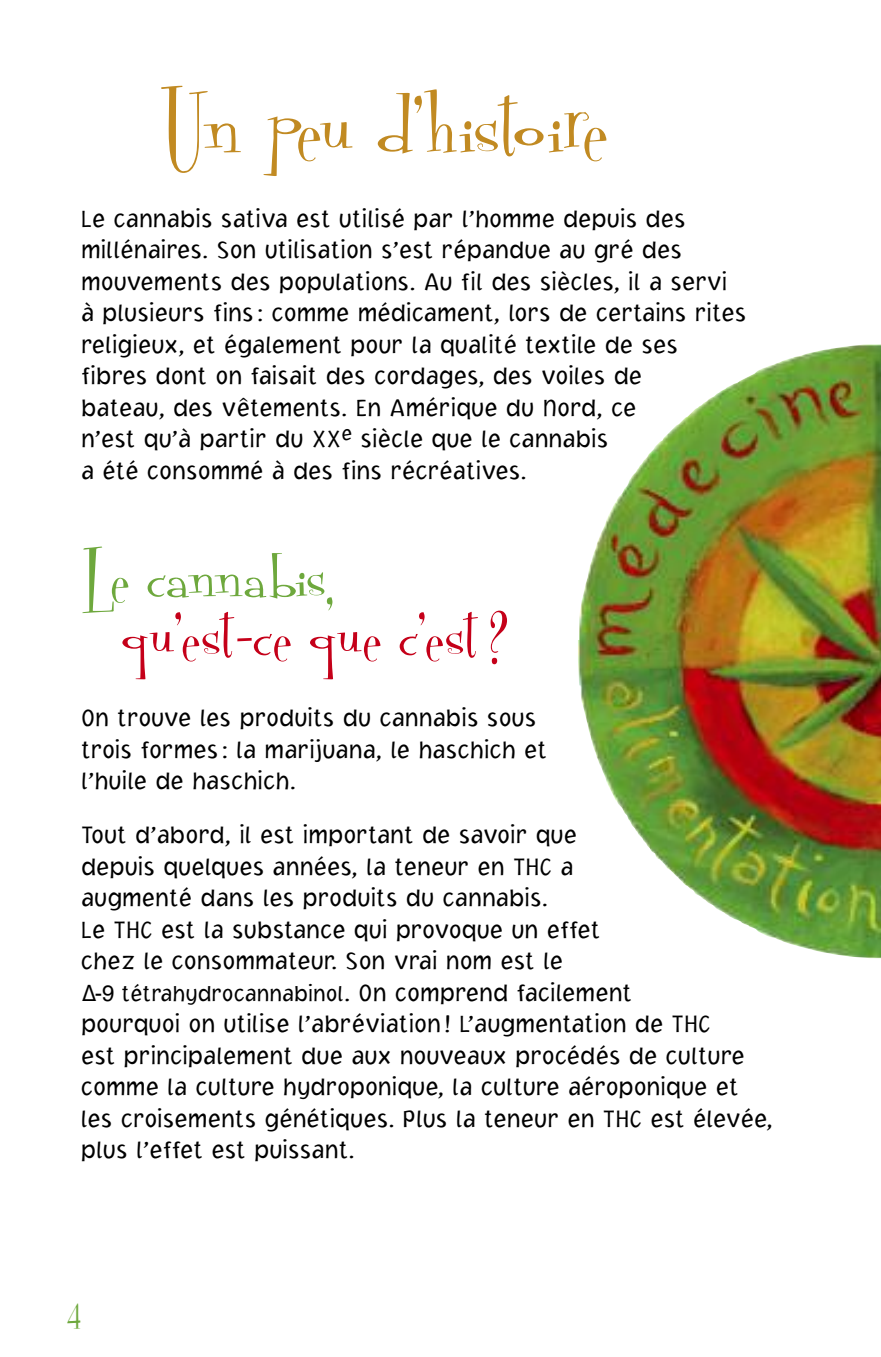
<style>
.page{position:relative;width:881px;height:1357px;background:#fff}
.page>*{position:absolute;margin:0;border:0;box-sizing:border-box;transform-origin:0 0}
.t1{font:108px "Fontdinerdotcom";letter-spacing:-.035em;color:#c18a22}
.t2{font:81px "Fontdinerdotcom";color:#c50019}
.t3{font:81px "Fontdinerdotcom";letter-spacing:-.03em;color:#6ea83d}
.t4{font:40.5px "Fontdinerdotcom";color:#6ea83d}
.t5{font:300 24.75px/31.5px "Jacoby ICG";color:#000}
.s1{font-family:"Helvetica";font-weight:400;font-size:22.5px}
.s2{font-size:22.5px}
</style>
<div class="page">
<img style="left:578px;top:345px;width:303px;height:613px">
<h1 class="t1" style="left:162px;top:77px;width:448px">Un peu d’histoire</h1>
<p class="t5" style="left:81px;top:202px;width:667px">Le cannabis sativa est utilisé par l’homme depuis des millénaires. Son utilisation s’est répandue au gré des mouvements des populations. Au fil des siècles, il a servi à plusieurs fins : comme médicament, lors de certains rites religieux, et également pour la qualité textile de ses fibres dont on faisait des cordages, des voiles de<br>bateau, des vêtements. En Amérique du Nord, ce<br>n’est qu’à partir du XX<sup>e</sup> siècle que le cannabis<br>a été consommé à des fins récréatives.</p>
<h2 class="t3" style="left:81px;top:540px;width:253px">Le cannabis,</h2>
<h2 class="t2" style="left:122px;top:598px;width:387px">qu’est-ce que c’est?</h2>
<p class="t5" style="left:81px;top:702px;width:468px">On trouve les produits du cannabis sous trois formes : la marijuana, le haschich et l’huile de haschich.</p>
<p class="t5" style="left:81px;top:819px;width:693px">Tout d’abord, il est important de savoir que<br>depuis quelques années, la teneur en THC a<br>augmenté dans les produits du cannabis.<br>Le THC est la substance qui provoque un effet<br>chez le consommateur. Son vrai nom est le<br><span class="s1">∆-9</span> <span class="s2">tétrahydrocannabinol</span>. On comprend facilement<br>pourquoi on utilise l’abréviation! L’augmentation de THC<br>est principalement due aux nouveaux procédés de culture comme la culture hydroponique, la culture aéroponique et les croisements génétiques. Plus la teneur en THC est élevée, plus l’effet est puissant.</p>
<h3 class="t4" style="left:67px;top:1296px;width:16px">4</h3>
</div>
